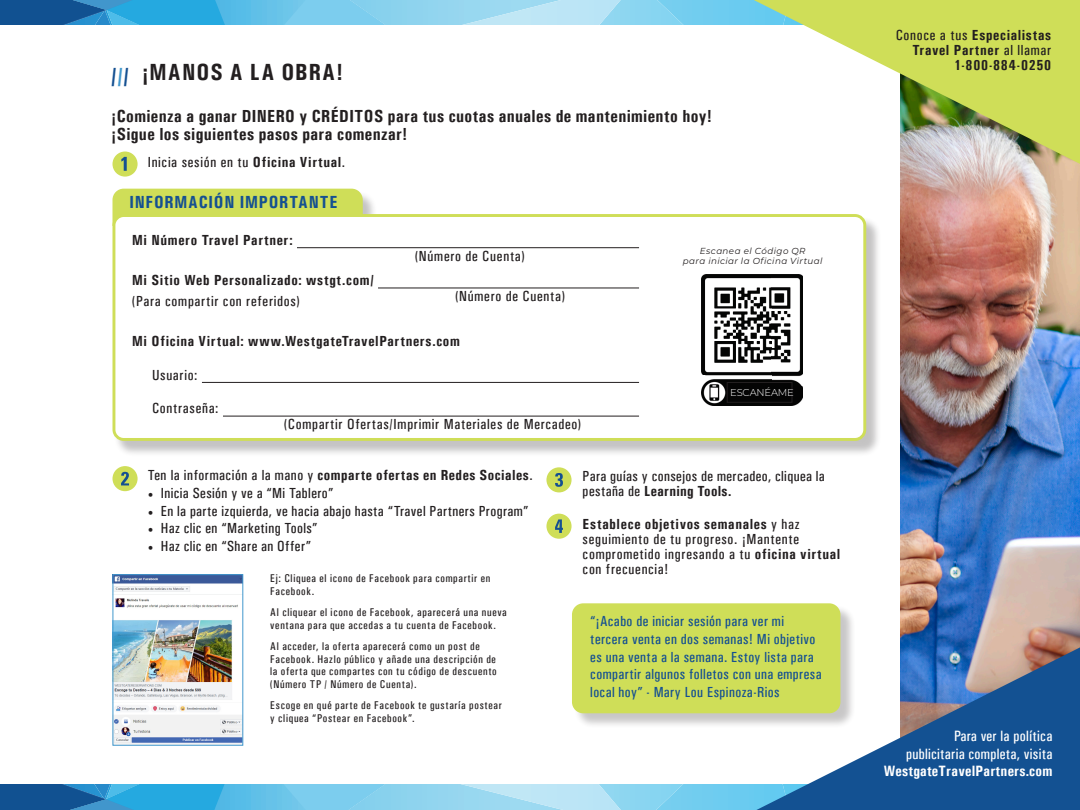
<style>
.page{position:relative;width:1080px;height:810px;background:#fff}
.page>*{position:absolute;margin:0;border:0;box-sizing:border-box;transform-origin:0 0}
.t1{font:700 condensed 23.38px "Univers";letter-spacing:.045em;color:#231f20}
.t2{font:700 condensed 17.62px "Univers";letter-spacing:.045em;color:#155091}
.t3{font:700 condensed 17.5px/17.5px "Univers";letter-spacing:.025em;color:#231f20}
.t4{font:15px/17.6px "Univers Condensed";letter-spacing:.015em;color:#fff;text-align:right}
.t5{font:700 condensed 15px "Univers";letter-spacing:.015em;color:#fff}
.t6{font:700 condensed 14.62px/15px "Univers";letter-spacing:.045em;color:#231f20;text-align:right}
.t7{font:14.62px/15px "Univers Condensed";letter-spacing:.045em;color:#231f20}
.t8{font:14.62px "Univers Condensed";letter-spacing:.025em;color:#231f20}
.t9{font:14.62px/17.6px "Univers Condensed";letter-spacing:.025em;color:#155091}
.t10{font:700 condensed 14.62px "Univers";letter-spacing:.02em;color:#231f20}
.t11{font:11.25px/12.5px "Univers Condensed";letter-spacing:.06em;color:#231f20}
.t12{font:300 10px "Montserrat";letter-spacing:-.02em;color:#fff}
.t13{font:italic 8.75px/10.5px "Montserrat";letter-spacing:.045em;color:#231f20;text-align:center}
.s1{color:#155091}
.s2{color:#4298cd}
.s3{font-family:"Univers";font-weight:700;font-stretch:condensed}
.s4{font-family:"Univers Condensed";font-weight:400;font-stretch:normal}
.s5{font-family:"Minion Pro"}
</style>
<div class="page">
<img style="left:900px;top:164px;width:180px;height:483px">
<svg style="left:0;top:784px;width:756px;height:26px;background:#6bbbe1"></svg>
<div style="left:114px;top:191px;width:767px;height:266px;background:#231f20;opacity:.27"></div>
<div style="left:112px;top:189px;width:251px;height:32px;background:#cfde58"></div>
<div style="left:114px;top:216px;width:751px;height:223px;background:#fff;border-radius:10px"></div>
<div style="left:112px;top:214px;width:754px;height:227px;border:3px solid #cfde58;border-radius:10px"></div>
<hr style="left:297px;top:247px;width:342px;height:1px;background:#231f20">
<hr style="left:378px;top:288px;width:261px;height:1px;background:#231f20">
<hr style="left:202px;top:382px;width:437px;height:1px;background:#231f20">
<hr style="left:223px;top:416px;width:416px;height:1px;background:#231f20">
<svg style="left:0;top:0;width:754px;height:25px;background:#6bbbe1"></svg>
<div style="left:546px;top:514px;width:26px;height:25px;background:#cfde58;border-radius:50%"></div>
<svg style="left:555px;top:519px;width:8px;height:14px"></svg>
<div style="left:546px;top:467px;width:26px;height:25px;background:#cfde58;border-radius:50%"></div>
<svg style="left:555px;top:473px;width:8px;height:14px"></svg>
<div style="left:113px;top:466px;width:25px;height:25px;background:#cfde58;border-radius:50%"></div>
<svg style="left:121px;top:472px;width:8px;height:13px"></svg>
<div style="left:113px;top:152px;width:25px;height:25px;background:#cfde58;border-radius:50%"></div>
<svg style="left:121px;top:157px;width:6px;height:14px"></svg>
<div style="left:574px;top:605px;width:282px;height:124px;background:#231f20;opacity:.25"></div>
<div style="left:572px;top:603px;width:268px;height:110px;background:#cfde58;border-radius:11px"></div>
<svg style="left:756px;top:647px;width:324px;height:163px;fill:#135292"></svg>
<svg style="left:754px;top:0;width:326px;height:164px;fill:#cfde58"></svg>
<img style="left:115px;top:576px;width:126px;height:167px">
<div style="left:113px;top:574px;width:130px;height:171px;border:1px solid #4298cd"></div>
<img style="left:702px;top:275px;width:101px;height:131px">
<div style="left:727px;top:382px;width:65px;height:20px;background:#040404"></div>
<div style="left:727px;top:382px;width:65px;height:20px;border:1px solid #231f20"></div>
<h1 class="t1" style="left:111px;top:58px;width:233px"><span class="s1">/</span><span class="s2">/</span><span class="s1">/</span> ¡MANOS A LA OBRA!</h1>
<h3 class="t3" style="left:111px;top:108px;width:602px">¡Comienza a ganar DINERO y CRÉDITOS para tus cuotas anuales de mantenimiento hoy! ¡Sigue los siguientes pasos para comenzar!</h3>
<p class="t7" style="left:148px;top:154px;width:199px">Inicia sesión en tu <span class="s3">Oficina Virtual</span>.</p>
<h2 class="t2" style="left:129px;top:191px;width:210px">INFORMACIÓN IMPORTANTE</h2>
<p class="t6" style="left:132px;top:232px;width:162px">Mi Número Travel Partner:</p>
<p class="t6" style="left:132px;top:272px;width:243px">Mi Sitio Web Personalizado: wstgt.com/</p>
<p class="t7" style="left:132px;top:293px;width:169px">(Para compartir con referidos)</p>
<p class="t6" style="left:132px;top:333px;width:329px">Mi Oficina Virtual: www.WestgateTravelPartners.com</p>
<p class="t7" style="left:152px;top:367px;width:47px">Usuario:</p>
<p class="t7" style="left:152px;top:401px;width:68px">Contraseña:</p>
<p class="t7" style="left:415px;top:248px;width:111px">(Número de Cuenta)</p>
<p class="t7" style="left:455px;top:289px;width:111px">(Número de Cuenta)</p>
<p class="t7" style="left:284px;top:417px;width:299px">(Compartir Ofertas/Imprimir Materiales de Mercadeo)</p>
<p class="t13" style="left:683px;top:245px;width:141px">Escanea el Código QR<br>para iniciar la Oficina Virtual</p>
<p class="t12" style="left:730px;top:385px;width:65px">ESCANÉAME</p>
<p class="t6" style="left:148px;top:468px;width:387px"><span class="s4">Ten la información a la mano y</span> comparte ofertas en Redes Sociales<span class="s4">.</span></p>
<p class="t8" style="left:148px;top:484px;width:187px"><span class="s5">•</span> Inicia Sesión y ve a “Mi Tablero”</p>
<p class="t8" style="left:148px;top:502px;width:382px"><span class="s5">•</span> En la parte izquierda, ve hacia abajo hasta “Travel Partners Program”</p>
<p class="t8" style="left:148px;top:520px;width:171px"><span class="s5">•</span> Haz clic en “Marketing Tools”</p>
<p class="t8" style="left:148px;top:537px;width:165px"><span class="s5">•</span> Haz clic en “Share an Offer”</p>
<p class="t11" style="left:270px;top:572px;width:222px">Ej: Cliquea el icono de Facebook para compartir en<br>Facebook.</p>
<p class="t11" style="left:270px;top:606px;width:238px">Al cliquear el icono de Facebook, aparecerá una nueva ventana para que accedas a tu cuenta de Facebook.</p>
<p class="t11" style="left:270px;top:640px;width:228px">Al acceder, la oferta aparecerá como un post de Facebook. Hazlo público y añade una descripción de la oferta que compartes con tu código de descuento (Número TP / Número de Cuenta).</p>
<p class="t11" style="left:270px;top:699px;width:233px">Escoge en qué parte de Facebook te gustaría postear y cliquea “Postear en Facebook”.</p>
<p class="t8" style="left:583px;top:467px;width:244px">Para guías y consejos de mercadeo, cliquea la</p>
<p class="t10" style="left:583px;top:482px;width:150px"><span class="s4">pestaña de</span> Learning Tools.</p>
<p class="t6" style="left:583px;top:516px;width:219px">Establece objetivos semanales <span class="s4">y haz</span></p>
<p class="t7" style="left:583px;top:532px;width:259px">seguimiento de tu progreso. ¡Mantente comprometido ingresando a tu <span class="s3">oficina virtual </span>con frecuencia!</p>
<p class="t9" style="left:590px;top:613px;width:233px">“¡Acabo de iniciar sesión para ver mi tercera venta en dos semanas! Mi objetivo es una venta a la semana. Estoy lista para compartir algunos folletos con una empresa local hoy” - Mary Lou Espinoza-Rios</p>
<p class="t6" style="left:896px;top:27px;width:157px"><span class="s4">Conoce a tus</span> Especialistas<br>Travel Partner <span class="s4">al llamar<br></span>1-800-884-0250</p>
<h3 class="t4" style="left:906px;top:727px;width:148px">Para ver la política publicitaria completa, visita</h3>
<h3 class="t5" style="left:884px;top:762px;width:170px">WestgateTravelPartners.com</h3>
</div>
